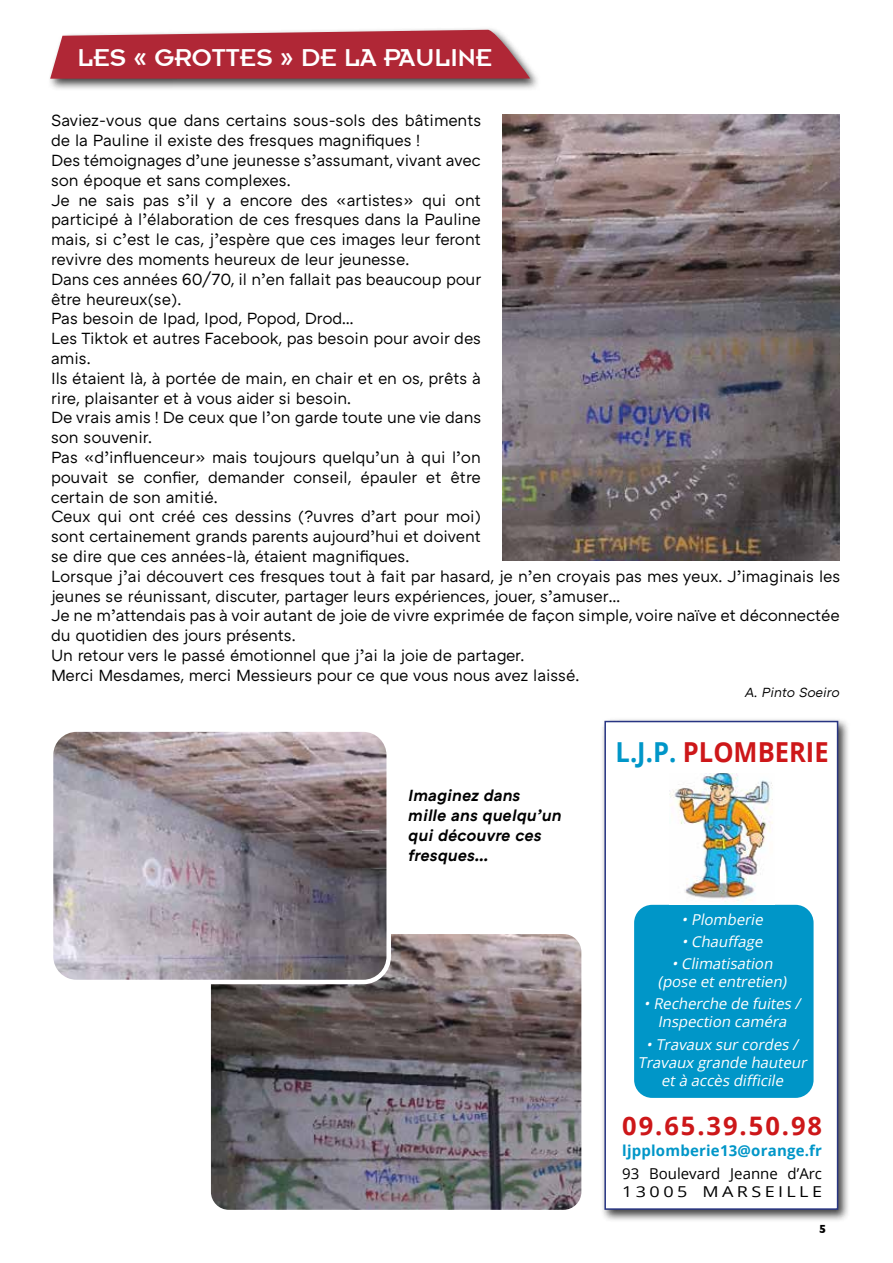
<style>
.page{position:relative;width:893px;height:1263px;background:#fff}
.page>*{position:absolute;margin:0;border:0;box-sizing:border-box;transform-origin:0 0}
.t1{font:700 27.6px "Open Sans";color:#cd1719;scale:.93 1}
.t2{font:27px "Insignia";color:#fff}
.t3{font:700 25.5px "Open Sans";letter-spacing:.075em;color:#cd1719}
.t4{font:16.5px/19.8px "ATC Arquette";letter-spacing:-.005em;color:#000}
.t5{font:italic 600 16.5px/19.8px "ATC Arquette";color:#000}
.t6{font:italic 15px/18px "Open Sans";color:#fff;text-align:center}
.t7{font:15px/18px "Open Sans";color:#000}
.t8{font:700 15px "Open Sans";letter-spacing:.015em;color:#0096c8}
.t9{font:italic 13.5px "ATC Arquette";letter-spacing:-.01em;color:#000}
.t10{font:700 12px "Gill Sans";color:#000}
.s1{color:#0096c8}
</style>
<div class="page">
<div style="left:47px;top:26px;width:494px;height:65px;background:#000;opacity:.75"></div>
<svg style="left:50px;top:30px;width:480px;height:49px"></svg>
<div style="left:600px;top:717px;width:250px;height:505px;background:#000;opacity:.75"></div>
<div style="left:605px;top:721px;width:233px;height:488px;background:#fff"></div>
<div style="left:634px;top:905px;width:180px;height:193px;background:#0096c8;border-radius:18px"></div>
<img style="left:669px;top:774px;width:104px;height:128px">
<div style="left:604px;top:721px;width:234px;height:489px;border:2px solid #283583"></div>
<img style="left:502px;top:115px;width:338px;height:445px">
<img style="left:211px;top:934px;width:370px;height:276px">
<img style="left:54px;top:732px;width:335px;height:250px">
<div style="left:49px;top:727px;width:342px;height:257px;border:4px solid #fff;border-radius:26px"></div>
<h2 class="t2" style="left:77px;top:44px;width:416px">LES « GROTTES » DE LA PAULINE</h2>
<p class="t4" style="left:51px;top:111px;width:791px">Saviez-vous que dans certains sous-sols des bâtiments<br>de la Pauline il existe des fresques magnifiques !<br>Des témoignages d’une jeunesse s’assumant, vivant avec<br>son époque et sans complexes.<br>Je ne sais pas s’il y a encore des «artistes» qui ont<br>participé à l’élaboration de ces fresques dans la Pauline<br>mais, si c’est le cas, j’espère que ces images leur feront<br>revivre des moments heureux de leur jeunesse.<br>Dans ces années 60/70, il n’en fallait pas beaucoup pour<br>être heureux(se).<br>Pas besoin de Ipad, Ipod, Popod, Drod…<br>Les Tiktok et autres Facebook, pas besoin pour avoir des<br>amis.<br>Ils étaient là, à portée de main, en chair et en os, prêts à<br>rire, plaisanter et à vous aider si besoin.<br>De vrais amis ! De ceux que l’on garde toute une vie dans<br>son souvenir.<br>Pas «d’influenceur» mais toujours quelqu’un à qui l’on<br>pouvait se confier, demander conseil, épauler et être<br>certain de son amitié.<br>Ceux qui ont créé ces dessins (?uvres d’art pour moi)<br>sont certainement grands parents aujourd’hui et doivent<br>se dire que ces années-là, étaient magnifiques.<br>Lorsque j’ai découvert ces fresques tout à fait par hasard, je n’en croyais pas mes yeux. J’imaginais les jeunes se réunissant, discuter, partager leurs expériences, jouer, s’amuser…<br>Je ne m’attendais pas à voir autant de joie de vivre exprimée de façon simple, voire naïve et déconnectée du quotidien des jours présents.<br>Un retour vers le passé émotionnel que j’ai la joie de partager.<br>Merci Mesdames, merci Messieurs pour ce que vous nous avez laissé.</p>
<p class="t9" style="left:745px;top:685px;width:97px">A. Pinto Soeiro</p>
<p class="t5" style="left:408px;top:786px;width:155px">Imaginez dans mille ans quelqu’un qui découvre ces fresques…</p>
<h1 class="t1" style="left:616px;top:733px;width:231px"><span class="s1">L.J.P.</span> PLOMBERIE</h1>
<p class="t6" style="left:681px;top:910px;width:86px">•Plomberie</p>
<p class="t6" style="left:682px;top:932px;width:86px">•Chauffage</p>
<p class="t6" style="left:658px;top:954px;width:133px">•Climatisation (pose etentretien)</p>
<p class="t6" style="left:644px;top:994px;width:162px">•Recherche de fuites /<br>Inspection caméra</p>
<p class="t6" style="left:638px;top:1035px;width:174px">•Travaux surcordes /<br>Travaux grande hauteur età accès difficile</p>
<h3 class="t3" style="left:622px;top:1108px;width:201px">09.65.39.50.98</h3>
<p class="t8" style="left:622px;top:1140px;width:201px">ljpplomberie13@orange.fr</p>
<p class="t7" style="left:622px;top:1164px;width:201px">93 Boulevard Jeanne d’Arc<br>13005 MARSEILLE</p>
<p class="t10" style="left:819px;top:1219px;width:9px">5</p>
</div>
